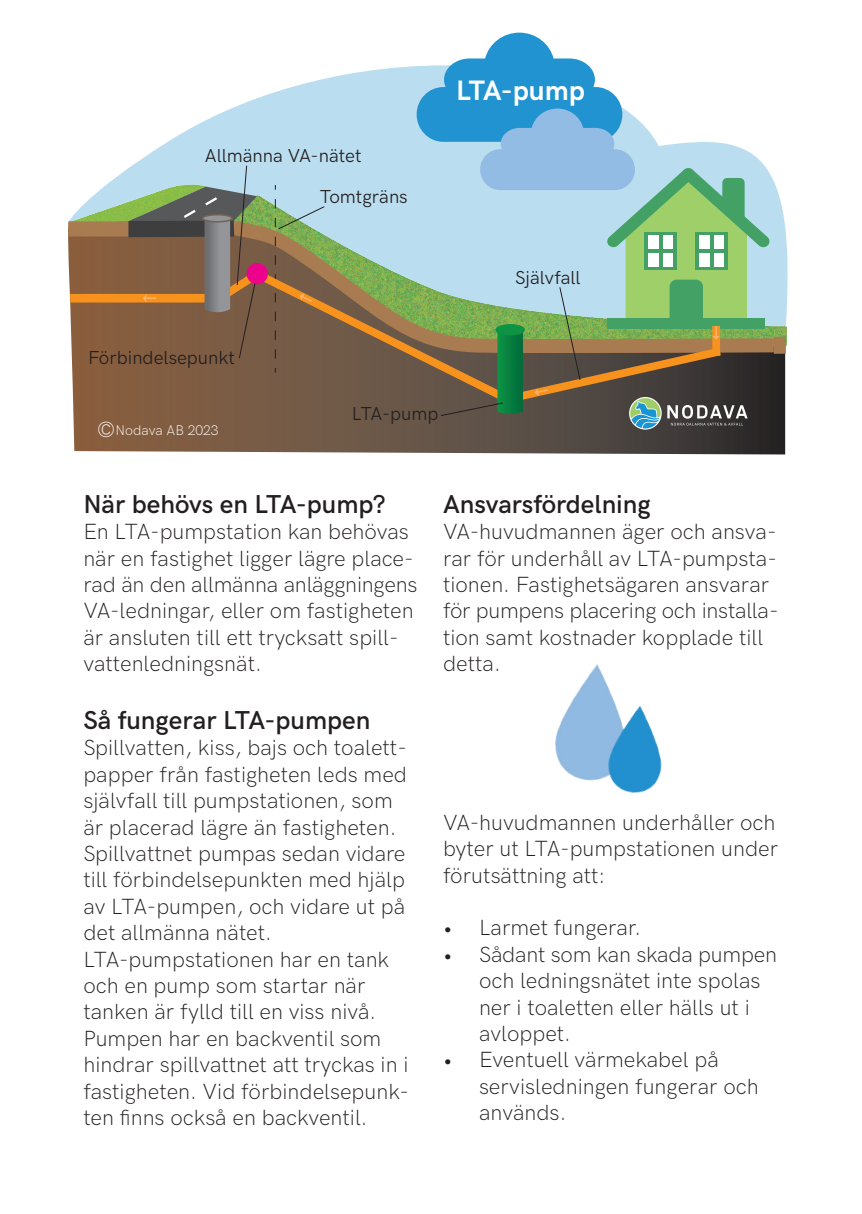
<style>
.page{position:relative;width:862px;height:1214px;background:#fff}
.page>*{position:absolute;margin:0;border:0;box-sizing:border-box;transform-origin:0 0}
.t1{font:700 28.2px "HK Grotesk";color:#fff}
.t2{font:600 26px "HK Grotesk";color:#231f20}
.t3{font:300 22px/26.4px "HK Grotesk";color:#231f20}
.t4{font:18.8px "HK Grotesk";color:#231f20}
.t5{font:300 14px "HK Grotesk";color:#fff}
.s1{font-size:22px}
</style>
<div class="page">
<img style="left:555px;top:664px;width:107px;height:129px">
<svg style="left:69px;top:278px;width:716px;height:176px;background:#765b48"></svg>
<img style="left:68px;top:168px;width:60px;height:110px">
<img style="left:770px;top:174px;width:16px;height:229px">
<svg style="left:770px;top:211px;width:18px;height:149px;background:#b5d2d9"></svg>
<div style="left:68px;top:221px;width:60px;height:15px;background:#a97b50"></div>
<div style="left:70px;top:294px;width:135px;height:8px;background:#f7931d"></div>
<img style="left:441px;top:428px;width:138px;height:26px">
<div style="left:774px;top:337px;width:12px;height:17px;background:#a97b50"></div>
<svg style="left:128px;top:33px;width:642px;height:395px"></svg>
<p class="t4" style="left:205px;top:141px;width:158px">Allmänna VA-nätet</p>
<p class="t4" style="left:320px;top:183px;width:90px">Tomtgräns</p>
<p class="t1" style="left:456px;top:69px;width:130px">LTA-pump</p>
<p class="t4" style="left:88px;top:344px;width:148px">Förbindelsepunkt</p>
<p class="t5" style="left:97px;top:419px;width:123px"><span class="s1">©</span>Nodava AB 2023</p>
<p class="t4" style="left:352px;top:399px;width:88px">LTA-pump</p>
<p class="t4" style="left:515px;top:264px;width:67px">Självfall</p>
<p class="t2" style="left:83px;top:484px;width:304px">När behövs en LTA-pump?</p>
<p class="t3" style="left:83px;top:516px;width:336px">En LTA-pumpstation kan behövas när en fastighet ligger lägre place&shy;rad än den allmänna anläggningens VA-ledningar, eller om fastigheten är ansluten till ett trycksatt spill&shy;vattenledningsnät.</p>
<p class="t2" style="left:83px;top:700px;width:288px">Så fungerar LTA-pumpen</p>
<p class="t3" style="left:83px;top:732px;width:327px">Spillvatten, kiss, bajs och toalett&shy;papper från fastigheten leds med självfall till pumpstationen, som är placerad lägre än fastigheten.<br>Spillvattnet pumpas sedan vidare till förbindelsepunkten med hjälp av LTA-pumpen, och vidare ut på det allmänna nätet.<br>LTA-pumpstationen har en tank och en pump som startar när tanken är fylld till en viss nivå.<br>Pumpen har en backventil som hindrar spillvattnet att tryckas in i fastigheten. Vid förbindelsepunk&shy;ten finns också en backventil.</p>
<p class="t2" style="left:443px;top:484px;width:209px">Ansvarsfördelning</p>
<p class="t3" style="left:443px;top:516px;width:337px">VA-huvudmannen äger och ansva&shy;rar för underhåll av LTA-pumpsta&shy;tionen. Fastighetsägaren ansvarar för pumpens placering och installa&shy;tion samt kostnader kopplade till detta.</p>
<p class="t3" style="left:443px;top:807px;width:337px">VA-huvudmannen underhåller och byter ut LTA-pumpstationen under förutsättning att:</p>
<p class="t3" style="left:443px;top:912px;width:200px">• Larmet fungerar.</p>
<p class="t3" style="left:479px;top:939px;width:300px;text-indent:-36px">• Sådant som kan skada pumpen och ledningsnätet inte spolas ner i toaletten eller hälls ut i avloppet.</p>
<p class="t3" style="left:479px;top:1044px;width:281px;text-indent:-36px">• Eventuell värmekabel på servisledningen fungerar och används.</p>
</div>
